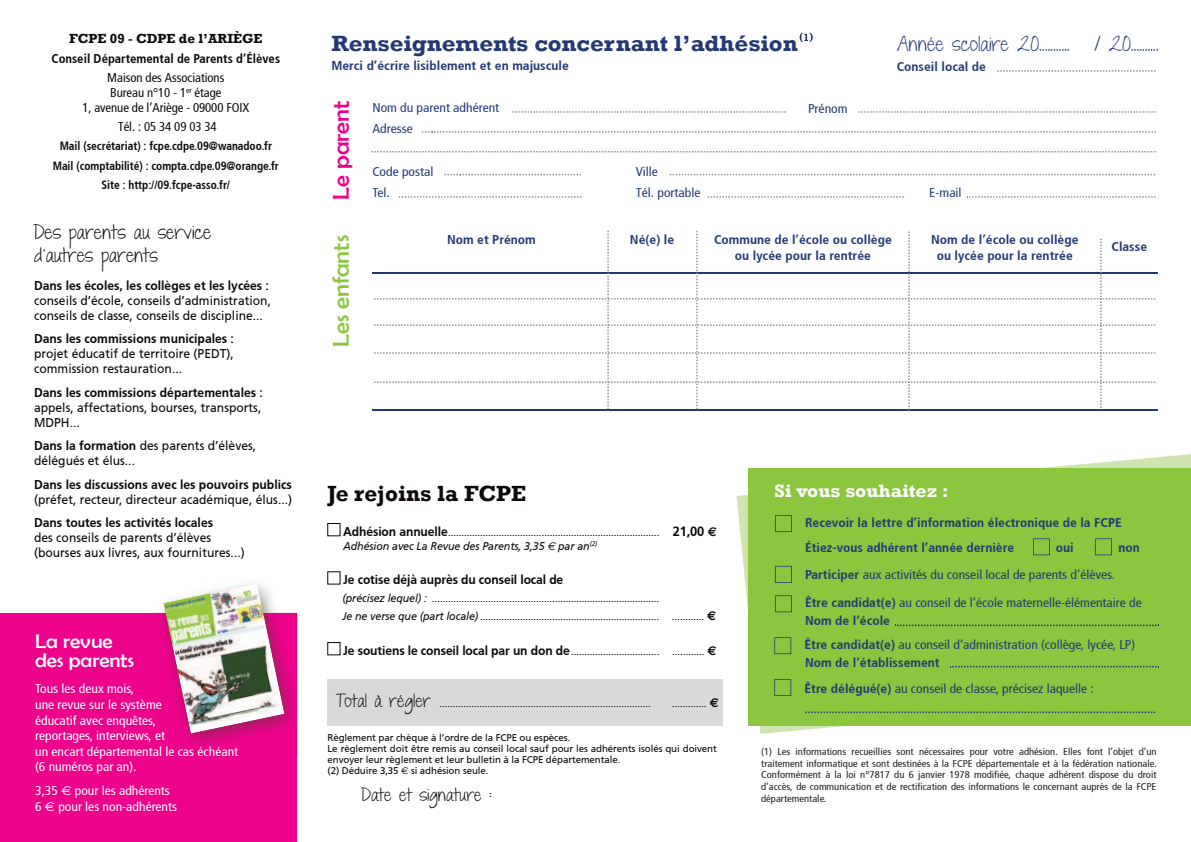
<style>
.page{position:relative;width:1191px;height:842px;background:#fff}
.page>*{position:absolute;margin:0;border:0;box-sizing:border-box;transform-origin:0 0}
.t1{font:22.95px "Berlin Sans FB";color:#8bc63e;scale:1.07 1}
.t2{font:22.95px "Berlin Sans FB";color:#ed028c;scale:1.07 1}
.t3{font:700 22.65px "Rockwell";letter-spacing:-.005em;color:#233974;scale:1.07 1}
.t4{font:700 22.5px "Rockwell";color:#0d090a}
.t5{font:19.8px/18.5px "Berlin Sans FB";color:#fff;scale:1.07 1}
.t6{font:700 18.45px "Rockwell";letter-spacing:-.005em;color:#fff;scale:1.07 1}
.t7{font:16.95px "Janda Everyday Casual";color:#233974}
.t8{font:16.5px/23.2px "Janda Everyday Casual";color:#0d090a}
.t9{font:15px "Janda Everyday Casual";color:#0d090a}
.t10{font:700 13.5px "Rockwell";color:#0d090a}
.t11{font:12.75px/15px "Articulate";color:#0d090a;scale:.95 1}
.t12{font:12.75px/21.1px "Articulate Narrow";color:#233974;scale:1.07 1}
.t13{font:700 12.75px/15.6px "Articulate Narrow";color:#233974;text-align:center;scale:1.07 1}
.t14{font:700 12.75px "Articulate";color:#0d090a;scale:.95 1}
.t15{font:12.75px/15.6px "Articulate Narrow";color:#fff;scale:1.07 1}
.t16{font:12.75px/15px "Articulate Narrow";letter-spacing:-.005em;color:#0d090a;text-align:center}
.t17{font:700 12.75px "Articulate Narrow";color:#0d090a}
.t18{font:700 12px/19.2px "Articulate Narrow";letter-spacing:-.005em;color:#0d090a;text-align:center;scale:.95 1}
.t19{font:italic 11.25px "Articulate";letter-spacing:-.01em;color:#0d090a;scale:.95 1}
.t20{font:10.5px/18px "Articulate";color:#0d090a;scale:.95 1}
.t21{font:9.9px/11.9px "Articulate Narrow";color:#231f20;text-align:justify;scale:1.07 1}
.t22{font:9.75px/11.2px "Articulate";letter-spacing:-.01em;color:#0d090a}
.s1{font-weight:700}
.s2{color:#fbfcfb}
.s3{color:#f9f9f8}
.s4{color:#fbfbfb}
.s5{font-family:"Euro Sans"}
.s6{font-weight:700;font-size:12.75px}
.s7{font-weight:700;font-size:13.5px}
.s8{font-family:"Euro Sans";font-weight:700;font-size:12.75px}
.s9{font-style:italic;font-size:11.25px}
.s10{font-family:"Janda Everyday Casual";font-size:15px}
</style>
<div class="page">
<div style="left:0;top:613px;width:297px;height:229px;background:#ed028c"></div>
<img style="left:158px;top:613px;width:138px;height:133px">
<svg style="left:158px;top:699px;width:3px;height:13px"></svg>
<img style="left:158px;top:732px;width:7px;height:10px">
<img style="left:163px;top:583px;width:121px;height:151px">
<svg style="left:736px;top:454px;width:455px;height:280px"></svg>
<div style="left:748px;top:468px;width:443px;height:258px;background:#8bc63e"></div>
<svg style="left:775px;top:515px;width:17px;height:17px"></svg>
<svg style="left:775px;top:566px;width:17px;height:17px"></svg>
<svg style="left:1033px;top:538px;width:17px;height:17px"></svg>
<svg style="left:1095px;top:538px;width:16px;height:17px"></svg>
<svg style="left:774px;top:679px;width:17px;height:17px"></svg>
<svg style="left:775px;top:595px;width:17px;height:17px"></svg>
<svg style="left:774px;top:637px;width:17px;height:17px"></svg>
<svg style="left:950px;top:666px;width:209px;height:1px"></svg>
<svg style="left:895px;top:625px;width:264px;height:1px"></svg>
<svg style="left:805px;top:711px;width:350px;height:2px"></svg>
<svg style="left:512px;top:111px;width:274px;height:2px"></svg>
<svg style="left:422px;top:131px;width:733px;height:2px"></svg>
<svg style="left:371px;top:151px;width:786px;height:1px"></svg>
<svg style="left:444px;top:174px;width:137px;height:1px"></svg>
<svg style="left:669px;top:174px;width:486px;height:1px"></svg>
<svg style="left:399px;top:196px;width:182px;height:2px"></svg>
<svg style="left:707px;top:196px;width:199px;height:2px"></svg>
<svg style="left:858px;top:111px;width:297px;height:2px"></svg>
<svg style="left:967px;top:196px;width:188px;height:2px"></svg>
<svg style="left:997px;top:70px;width:158px;height:2px"></svg>
<hr style="left:372px;top:272px;width:785px;height:2px;background:#233974">
<hr style="left:372px;top:409px;width:785px;height:1px;background:#233974">
<svg style="left:374px;top:231px;width:781px;height:179px"></svg>
<svg style="left:799px;top:33px;width:13px;height:9px"></svg>
<div style="left:327px;top:523px;width:13px;height:13px;border:1px solid #0d090a"></div>
<div style="left:327px;top:642px;width:13px;height:13px;border:1px solid #0d090a"></div>
<div style="left:327px;top:679px;width:396px;height:47px;background:#dbd9d7"></div>
<p class="t10" style="left:69px;top:31px;width:195px">FCPE 09 - CDPE de l’ARIÈGE</p>
<p class="t17" style="left:52px;top:51px;width:230px">Conseil Départemental de Parents d’Élèves</p>
<p class="t16" style="left:82px;top:70px;width:168px">Maison des Associations<br>Bureau n°10 - 1<sup>er</sup> étage<br>1, avenue de l’Ariège - 09000 FOIX</p>
<p class="t16" style="left:118px;top:119px;width:100px">Tél. : 05 34 09 03 34</p>
<p class="t18" style="left:53px;top:137px;width:240px">Mail (secrétariat) : fcpe.cdpe.09@wanadoo.fr<br>Mail (comptabilité) : compta.cdpe.09@orange.fr<br>Site : http://09.fcpe-asso.fr/</p>
<h3 class="t8" style="left:34px;top:221px;width:179px">Des parents au service d’autres parents</h3>
<p class="t14" style="left:34px;top:278px;width:249px">Dans les écoles, les collèges et les lycées :</p>
<p class="t11" style="left:34px;top:293px;width:251px">conseils d’école, conseils d’administration, conseils de classe, conseils de discipline...</p>
<p class="t14" style="left:34px;top:331px;width:212px">Dans les commissions municipales :</p>
<p class="t11" style="left:34px;top:346px;width:212px">projet éducatif de territoire (PEDT), commission restauration...</p>
<p class="t14" style="left:34px;top:385px;width:242px">Dans les commissions départementales :</p>
<p class="t11" style="left:34px;top:400px;width:241px">appels, affectations, bourses, transports,<br>MDPH...</p>
<p class="t11" style="left:34px;top:438px;width:235px"><span class="s1">Dans la formation</span> des parents d’élèves, délégués et élus...</p>
<p class="t14" style="left:34px;top:477px;width:273px">Dans les discussions avec les pouvoirs publics</p>
<p class="t11" style="left:34px;top:492px;width:273px">(préfet, recteur, directeur académique, élus...)</p>
<p class="t14" style="left:34px;top:515px;width:190px">Dans toutes les activités locales</p>
<p class="t11" style="left:34px;top:530px;width:223px">des conseils de parents d’élèves (bourses aux livres, aux fournitures...)</p>
<h3 class="t5" style="left:35px;top:632px;width:94px">La revue des parents</h3>
<p class="t15" style="left:35px;top:681px;width:191px">Tous les deux mois,<br>une revue sur le système<br>éducatif avec enquêtes,<br>reportages, interviews, et<br>un encart départemental le cas <span class="s2">é</span><span class="s3">ch</span><span class="s4">éa</span>nt (6 numéros par an).</p>
<p class="t15" style="left:35px;top:783px;width:134px">3,35 <span class="s5">€</span> pour les adhérents<br>6 <span class="s5">€</span> pour les non-adhérents</p>
<h2 class="t3" style="left:331px;top:29px;width:437px">Renseignements concernant l’adhésion</h2>
<p class="t13" style="left:331px;top:58px;width:224px">Merci d’écrire lisiblement et en majuscule</p>
<h1 class="t2" style="left:328px;top:200px;width:94px;rotate:-90deg">Le parent</h1>
<p class="t12" style="left:372px;top:97px;width:120px">Nom du parent adhérent<br>Adresse</p>
<p class="t12" style="left:372px;top:161px;width:59px">Code postal<br>Tel.</p>
<p class="t12" style="left:636px;top:161px;width:62px">Ville<br>Tél. portable</p>
<p class="t12" style="left:808px;top:98px;width:38px">Prénom</p>
<h3 class="t7" style="left:896px;top:36px;width:174px">Année scolaire 20...........</h3>
<h3 class="t7" style="left:1094px;top:36px;width:65px">/ 20..........</h3>
<p class="t13" style="left:896px;top:59px;width:85px">Conseil local de</p>
<p class="t12" style="left:929px;top:182px;width:32px">E-mail</p>
<h1 class="t1" style="left:328px;top:347px;width:106px;rotate:-90deg">Les enfants</h1>
<p class="t13" style="left:447px;top:232px;width:84px">Nom et Prénom</p>
<p class="t13" style="left:630px;top:232px;width:43px">Né(e) le</p>
<p class="t13" style="left:714px;top:232px;width:168px">Commune de l’école ou collège ou lycée pour la rentrée</p>
<p class="t13" style="left:931px;top:232px;width:139px">Nom de l’école ou collège ou lycée pour la rentrée</p>
<p class="t13" style="left:1111px;top:239px;width:35px">Classe</p>
<h3 class="t4" style="left:327px;top:480px;width:200px">Je rejoins la FCPE</h3>
<p class="t20" style="left:343px;top:523px;width:394px"><span class="s6">Adhésion annuelle</span>............................................................................... <span class="s7">21,00</span> <span class="s8">€</span></p>
<p class="t19" style="left:343px;top:539px;width:269px">Adhésion avec La Revue des Parents, 3,35 <span class="s5">€</span> par an<sup>(2)</sup></p>
<p class="t14" style="left:343px;top:572px;width:233px">Je cotise déjà auprès du conseil local de</p>
<p class="t20" style="left:342px;top:590px;width:395px"><span class="s9">(précisez lequel) :</span> .....................................................................................<br><span class="s9">Je ne verse que (part locale)</span> ................................................................... ............ <span class="s8">€</span></p>
<p class="t20" style="left:343px;top:642px;width:394px"><span class="s6">Je soutiens le conseil local par un don de</span>................................. ............ <span class="s8">€</span></p>
<p class="t20" style="left:336px;top:694px;width:333px"><span class="s10">Total à régler</span> ...............................................................................</p>
<p class="t20" style="left:672px;top:694px;width:51px">............. <span class="s8">€</span></p>
<p class="t22" style="left:327px;top:732px;width:391px">Règlement par chèque à l’ordre de la FCPE ou espèces.<br>Le règlement doit être remis au conseil local sauf pour les adhérents isolés qui doivent envoyer leur règlement et leur bulletin à la FCPE départementale.<br>(2) Déduire 3,35 <span class="s5">€</span> si adhésion seule.</p>
<h3 class="t9" style="left:361px;top:787px;width:132px">Date et signature :</h3>
<h3 class="t6" style="left:774px;top:479px;width:164px">Si vous souhaitez :</h3>
<p class="t13" style="left:805px;top:515px;width:298px">Recevoir la lettre d’information électronique de la FCPE</p>
<p class="t12" style="left:805px;top:564px;width:291px"><span class="s1">Participer</span> aux activités du conseil local de parents d’élèves.</p>
<p class="t13" style="left:805px;top:540px;width:197px">Étiez-vous adhérent l’année dernière</p>
<p class="t13" style="left:1055px;top:540px;width:18px">oui</p>
<p class="t13" style="left:1118px;top:540px;width:21px">non</p>
<p class="t12" style="left:805px;top:594px;width:316px;line-height:17.9px"><span class="s1">!tre candidat(e)</span> au conseil de l’école maternelle-élémentaire de<br><span class="s1">Nom de líÈcole</span></p>
<p class="t12" style="left:804px;top:636px;width:311px;line-height:17.2px"><span class="s1">!tre candidat(e)</span> au conseil d’administration (collège, lycée, LP)<br><span class="s1">Nom de líÈtablissement</span></p>
<p class="t12" style="left:804px;top:678px;width:272px"><span class="s1">!tre dÈlÈguÈ(e)</span> au conseil de classe, précisez laquelle :</p>
<p class="t21" style="left:761px;top:745px;width:371px">(1) Les informations recueillies sont nécessaires pour votre adhésion. Elles font l’objet d’un traitement informatique et sont destinées à la FCPE départementale et à la fédération nationale.<br>Conformément à la loi n°7817 du 6 janvier 1978 modifiée, chaque adhérent dispose du droit d’accès, de communication et de rectification des informations le concernant auprès de la FCPE départementale.</p>
</div>
